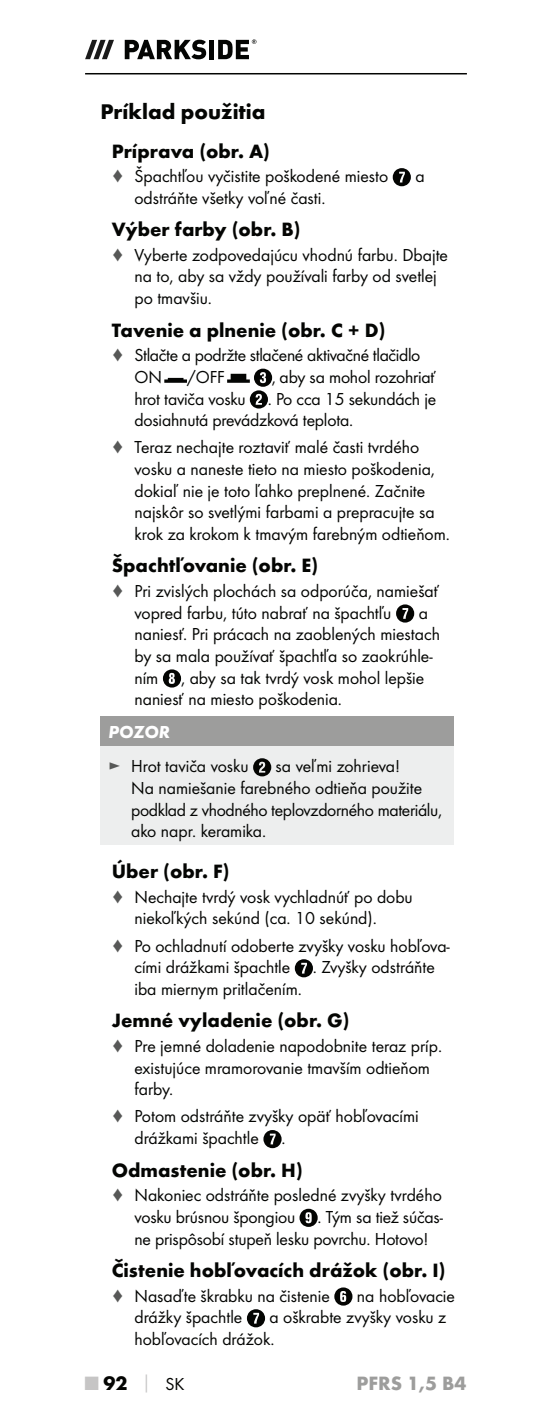
<style>
.page{position:relative;width:539px;height:1418px;background:#fff}
.page>*{position:absolute;margin:0;border:0;box-sizing:border-box;transform-origin:0 0}
.t1{font:700 22px "Futura";color:#040503}
.t2{font:700 20px "Futura";color:#040503}
.t3{font:700 20px "Futura";color:#9d9d9c}
.t4{font:18px/21.6px "Futura Boo";color:#040503}
.t5{font:18px/21.8px "Futura Boo";letter-spacing:-.02em;color:#040503}
.t6{font:italic 700 18px "Futura";letter-spacing:-.005em;color:#fff}
.s1{color:#575857}
.s2{color:#c6c5c5}
.s3{font-size:18px;color:#c6c5c5}
.s4{font-family:"Futura Boo";font-weight:400;font-size:18px}
</style>
<div class="page">
<hr style="left:85px;top:73px;width:382px;height:1px;background:#040503">
<svg style="left:85px;top:40px;width:29px;height:19px"></svg>
<svg style="left:125px;top:40px;width:81px;height:19px"></svg>
<div style="left:209px;top:40px;width:5px;height:19px;background:#040503"></div>
<svg style="left:218px;top:40px;width:38px;height:19px"></svg>
<svg style="left:392px;top:168px;width:19px;height:18px"></svg>
<svg style="left:164px;top:378px;width:23px;height:5px"></svg>
<svg style="left:227px;top:368px;width:45px;height:40px"></svg>
<svg style="left:396px;top:604px;width:18px;height:18px"></svg>
<svg style="left:163px;top:669px;width:18px;height:18px"></svg>
<div style="left:100px;top:716px;width:354px;height:30px;background:#9d9d9c"></div>
<div style="left:100px;top:746px;width:354px;height:99px;background:#edeeee"></div>
<svg style="left:253px;top:758px;width:18px;height:18px"></svg>
<svg style="left:295px;top:959px;width:18px;height:18px"></svg>
<svg style="left:263px;top:1130px;width:18px;height:18px"></svg>
<svg style="left:299px;top:1208px;width:18px;height:18px"></svg>
<svg style="left:334px;top:1287px;width:18px;height:18px"></svg>
<svg style="left:247px;top:1309px;width:18px;height:18px"></svg>
<p class="t1" style="left:100px;top:103px;width:166px">Príklad použitia</p>
<p class="t2" style="left:112px;top:143px;width:160px">Príprava (obr. A)</p>
<p class="t4" style="left:112px;top:166px;width:278px"><span class="s1">♦</span> Špachtľou vyčistite poškodené miesto</p>
<p class="t4" style="left:415px;top:166px;width:11px">a</p>
<p class="t4" style="left:134px;top:188px;width:192px">odstráňte všetky voľné časti.</p>
<p class="t2" style="left:112px;top:222px;width:190px">Výber farby (obr. B)</p>
<p class="t4" style="left:134px;top:245px;width:315px;text-indent:-23px"><span class="s1">♦</span> Vyberte zodpovedajúcu vhodnú farbu. Dbajte na to, aby sa vždy používali farby od svetlej po tmavšiu.</p>
<p class="t2" style="left:112px;top:322px;width:275px">Tavenie a plnenie (obr. C + D)</p>
<p class="t5" style="left:134px;top:345px;width:287px;text-indent:-23px"><span class="s1">♦</span> Stlačte a podržte stlačené aktivačné tlačidlo<br>ON</p>
<p class="t4" style="left:187px;top:367px;width:39px">/OFF</p>
<p class="t4" style="left:134px;top:367px;width:303px;text-align:justify;text-indent:137px">, aby sa mohol rozohriať hrot taviča vosku . Po cca 15 sekundách je dosiahnutá prevádzková teplota.</p>
<p class="t4" style="left:134px;top:437px;width:317px;text-indent:-23px"><span class="s1">♦</span> Teraz nechajte roztaviť malé časti tvrdého vosku a naneste tieto na miesto poškodenia, dokiaľ nie je toto ľahko preplnené. Začnite najskôr so svetlými farbami a prepracujte sa krok za krokom k tmavým farebným odtieňom.</p>
<p class="t2" style="left:112px;top:558px;width:208px">Špachtľovanie (obr. E)</p>
<p class="t4" style="left:134px;top:581px;width:306px;text-indent:-23px"><span class="s1">♦</span> Pri zvislých plochách sa odporúča, namiešať vopred farbu, túto nabrať na špachtľu</p>
<p class="t4" style="left:134px;top:602px;width:307px;text-indent:284px">a naniesť. Pri prácach na zaoblených miestach by sa mala používať špachtľa so zaokrúhle&shy;ním</p>
<p class="t4" style="left:134px;top:667px;width:291px;text-indent:47px">, aby sa tak tvrdý vosk mohol lepšie naniesť na miesto poškodenia.</p>
<p class="t6" style="left:108px;top:726px;width:63px">POZOR</p>
<p class="t4" style="left:108px;top:756px;width:142px"><span class="s1">►</span> Hrot taviča vosku</p>
<p class="t4" style="left:131px;top:756px;width:312px;text-indent:144px">sa veľmi zohrieva!<br>Na namiešanie farebného odtieňa použite podklad z vhodného teplovzdorného materiálu, ako napr. keramika.</p>
<p class="t2" style="left:112px;top:863px;width:119px">Úber (obr. F)</p>
<p class="t4" style="left:134px;top:886px;width:280px;text-indent:-23px"><span class="s1">♦</span> Nechajte tvrdý vosk vychladnúť po dobu niekoľkých sekúnd (ca. 10 sekúnd).</p>
<p class="t4" style="left:134px;top:935px;width:317px;text-indent:-23px"><span class="s1">♦</span> Po ochladnutí odoberte zvyšky vosku hobľova&shy;cími drážkami špachtle</p>
<p class="t4" style="left:313px;top:957px;width:123px">. Zvyšky odstráňte</p>
<p class="t4" style="left:134px;top:979px;width:169px">iba miernym pritlačením.</p>
<p class="t2" style="left:112px;top:1012px;width:239px">Jemné vyladenie (obr. G)</p>
<p class="t4" style="left:134px;top:1036px;width:309px;text-indent:-23px"><span class="s1">♦</span> Pre jemné doladenie napodobnite teraz príp. existujúce mramorovanie tmavším odtieňom farby.</p>
<p class="t4" style="left:134px;top:1106px;width:286px;text-indent:-23px"><span class="s1">♦</span> Potom odstráňte zvyšky opäť hobľovacími drážkami špachtle</p>
<p class="t4" style="left:281px;top:1128px;width:6px">.</p>
<p class="t2" style="left:112px;top:1162px;width:192px">Odmastenie (obr. H)</p>
<p class="t4" style="left:134px;top:1185px;width:310px;text-align:justify;text-indent:-23px"><span class="s1">♦</span> Nakoniec odstráňte posledné zvyšky tvrdého vosku brúsnou špongiou . Tým sa tiež súčas&shy;ne prispôsobí stupeň lesku povrchu. Hotovo!</p>
<p class="t2" style="left:112px;top:1262px;width:335px">Čistenie hobľovacích drážok (obr. I)</p>
<p class="t4" style="left:112px;top:1285px;width:219px"><span class="s1">♦</span> Nasaďte škrabku na čistenie</p>
<p class="t4" style="left:357px;top:1285px;width:99px">na hobľovacie</p>
<p class="t4" style="left:134px;top:1307px;width:109px">drážky špachtle</p>
<p class="t4" style="left:134px;top:1307px;width:313px;text-indent:135px">a oškrabte zvyšky vosku z hobľovacích drážok.</p>
<p class="t2" style="left:85px;top:1374px;width:101px"><span class="s2">■</span> 92 <span class="s3">│</span> <span class="s4">SK</span></p>
<p class="t3" style="left:356px;top:1374px;width:112px">PFRS 1,5 B4</p>
</div>
